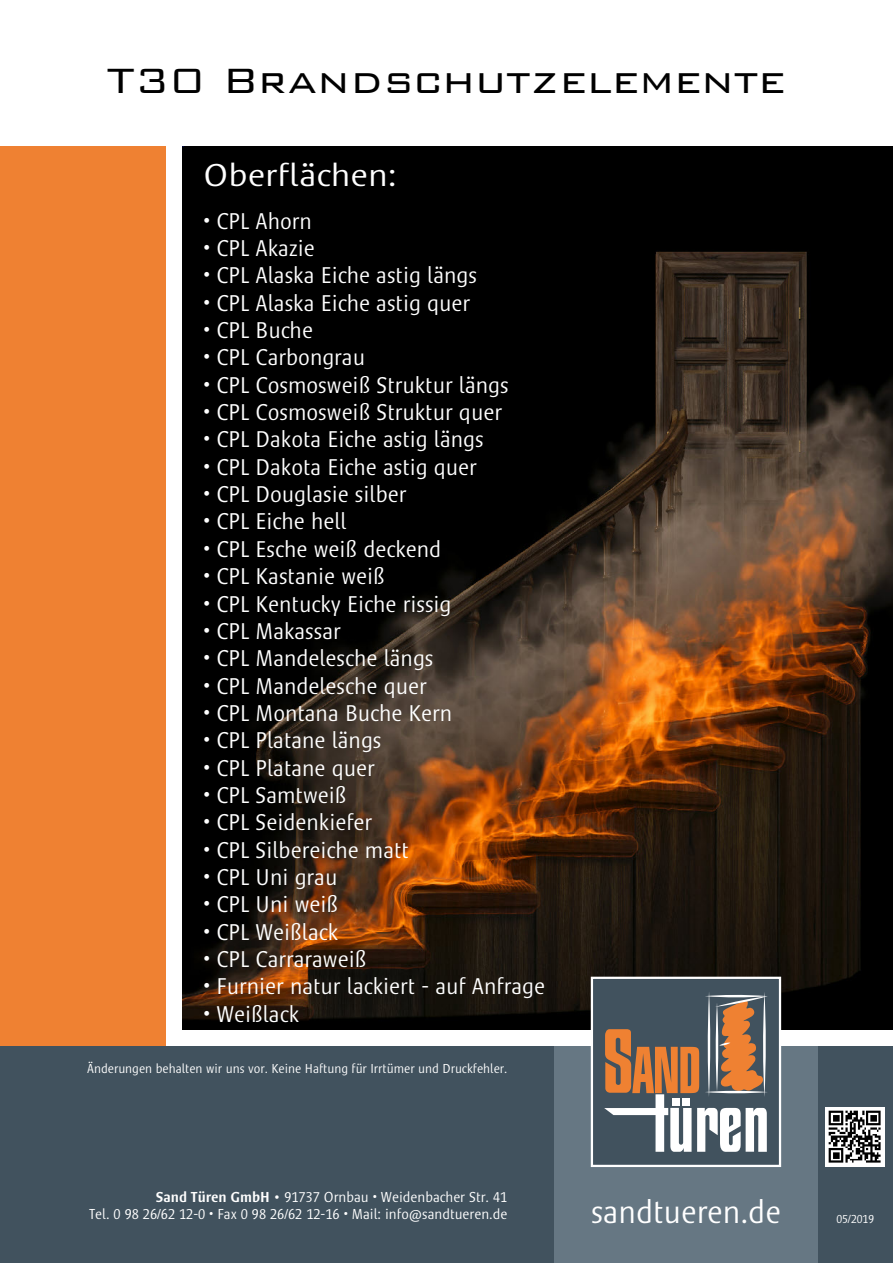
<style>
.page{position:relative;width:893px;height:1263px;background:#fff}
.page>*{position:absolute;margin:0;border:0;box-sizing:border-box;transform-origin:0 0}
.t1{font:300 46.95px "Bank Gothic BT";color:#000}
.t2{font:300 33px "Satero Sans LT Pro";color:#fff}
.t3{font:300 32.25px "Satero Sans LT Pro";color:#fff;scale:1.15 1}
.t4{font:300 23.25px "Satero Sans LT Pro";color:#fff}
.t5{font:300 14.7px/17.4px "Satero Sans LT Pro";color:#fff;text-align:right}
.t6{font:300 13.2px "Satero Sans LT Pro";color:#fff}
.t7{font:300 12px "Satero Sans LT Pro";color:#fff}
.s1{font-weight:500}
</style>
<div class="page">
<img style="left:183px;top:146px;width:710px;height:884px">
<div style="left:0;top:146px;width:165px;height:956px;background:#ef8132"></div>
<div style="left:0;top:1047px;width:893px;height:216px;background:#41525e"></div>
<div style="left:554px;top:1047px;width:264px;height:216px;background:#667783"></div>
<svg style="left:594px;top:980px;width:184px;height:184px"></svg>
<div style="left:591px;top:977px;width:190px;height:190px;border:2px solid #fff"></div>
<img style="left:826px;top:1107px;width:59px;height:59px">
<h1 class="t1" style="left:107px;top:57px;width:680px">T30 Brandschutzelemente</h1>
<h3 class="t3" style="left:204px;top:163px;width:169px">Oberflächen:</h3>
<p class="t4" style="left:204px;top:212px;width:110px">• CPL Ahorn</p>
<p class="t4" style="left:204px;top:239px;width:113px">• CPL Akazie</p>
<p class="t4" style="left:204px;top:266px;width:275px">• CPL Alaska Eiche astig längs</p>
<p class="t4" style="left:204px;top:294px;width:268px">• CPL Alaska Eiche astig quer</p>
<p class="t4" style="left:204px;top:321px;width:111px">• CPL Buche</p>
<p class="t4" style="left:204px;top:348px;width:163px">• CPL Carbongrau</p>
<p class="t4" style="left:204px;top:376px;width:307px">• CPL Cosmosweiß Struktur längs</p>
<p class="t4" style="left:204px;top:403px;width:300px">• CPL Cosmosweiß Struktur quer</p>
<p class="t4" style="left:204px;top:431px;width:282px">• CPL Dakota Eiche astig längs</p>
<p class="t4" style="left:204px;top:458px;width:275px">• CPL Dakota Eiche astig quer</p>
<p class="t4" style="left:204px;top:485px;width:204px">• CPL Douglasie silber</p>
<p class="t4" style="left:204px;top:513px;width:145px">• CPL Eiche hell</p>
<p class="t4" style="left:204px;top:540px;width:239px">• CPL Esche weiß deckend</p>
<p class="t4" style="left:204px;top:567px;width:183px">• CPL Kastanie weiß</p>
<p class="t4" style="left:204px;top:595px;width:249px">• CPL Kentucky Eiche rissig</p>
<p class="t4" style="left:204px;top:622px;width:139px">• CPL Makassar</p>
<p class="t4" style="left:204px;top:649px;width:232px">• CPL Mandelesche längs</p>
<p class="t4" style="left:204px;top:677px;width:225px">• CPL Mandelesche quer</p>
<p class="t4" style="left:204px;top:704px;width:250px">• CPL Montana Buche Kern</p>
<p class="t4" style="left:204px;top:731px;width:180px">• CPL Platane längs</p>
<p class="t4" style="left:204px;top:759px;width:173px">• CPL Platane quer</p>
<p class="t4" style="left:204px;top:786px;width:144px">• CPL Samtweiß</p>
<p class="t4" style="left:204px;top:813px;width:170px">• CPL Seidenkiefer</p>
<p class="t4" style="left:204px;top:841px;width:207px">• CPL Silbereiche matt</p>
<p class="t4" style="left:204px;top:868px;width:135px">• CPL Uni grau</p>
<p class="t4" style="left:204px;top:895px;width:136px">• CPL Uni weiß</p>
<p class="t4" style="left:204px;top:923px;width:136px">• CPL Weißlack</p>
<p class="t4" style="left:204px;top:950px;width:164px">• CPL Carraraweiß</p>
<p class="t4" style="left:204px;top:977px;width:343px">• Furnier natur lackiert - auf Anfrage</p>
<p class="t4" style="left:204px;top:1005px;width:97px">• Weißlack</p>
<p class="t6" style="left:87px;top:1064px;width:422px">Änderungen behalten wir uns vor. Keine Haftung für Irrtümer und Druckfehler.</p>
<p class="t5" style="left:89px;top:1190px;width:420px"><span class="s1">Sand Türen GmbH •</span> 91737 Ornbau • Weidenbacher Str. 41<br>Tel. 0 98 26/62 12-0 • Fax 0 98 26/62 12-16 • Mail: info@sandtueren.de</p>
<h2 class="t2" style="left:591px;top:1199px;width:191px">sandtueren.de</h2>
<p class="t7" style="left:836px;top:1214px;width:39px">05/2019</p>
</div>
